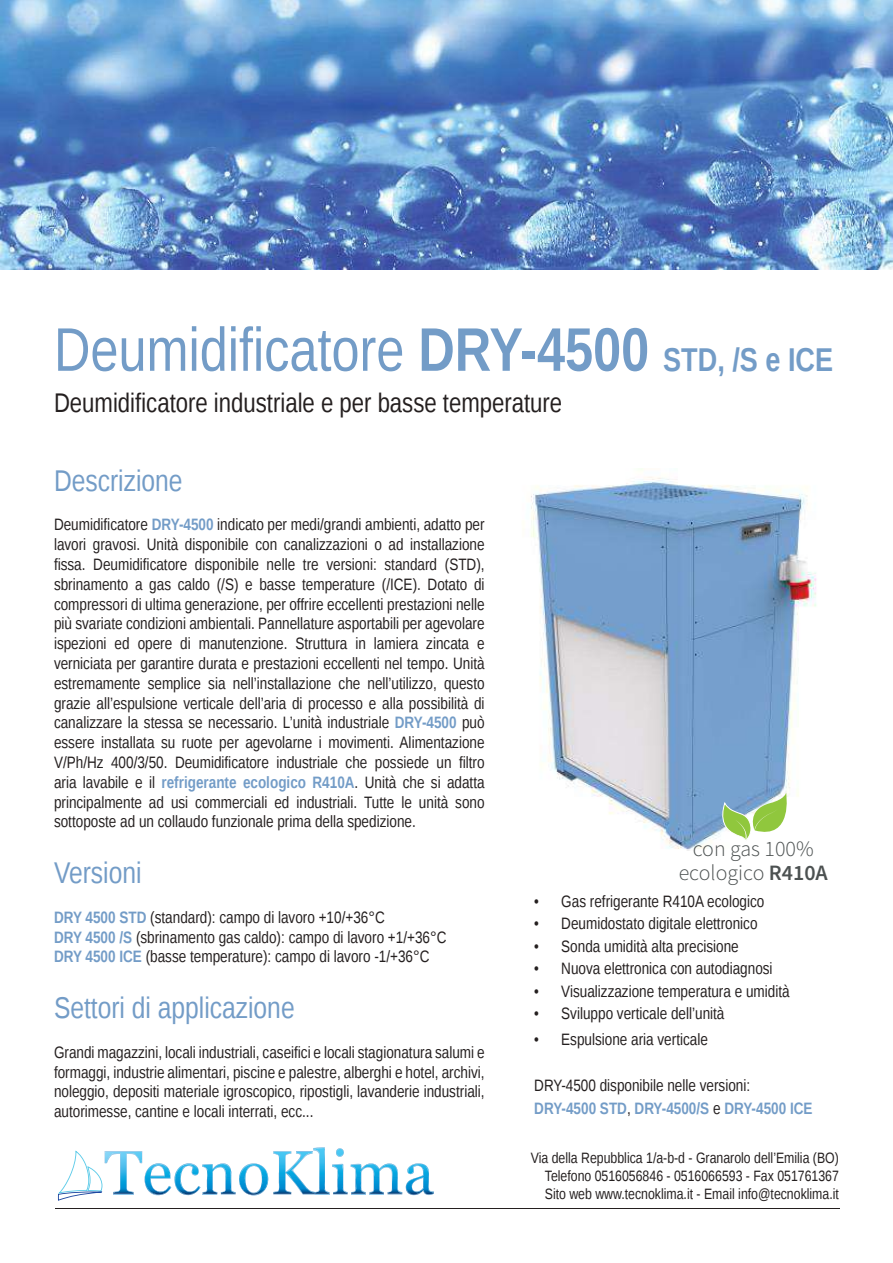
<style>
.page{position:relative;width:893px;height:1263px;background:#fff}
.page>*{position:absolute;margin:0;border:0;box-sizing:border-box;transform-origin:0 0}
.t1{font:61.5px "Liberation Sans Narrow";color:#739cc7}
.t2{font:30px "Liberation Sans Narrow";color:#739cc7}
.t3{font:27px "Liberation Sans Narrow";color:#241f1f}
.t4{font:300 21.9px/23.7px "Source Sans Pro";color:#4c5151;text-align:center}
.t5{font:16.5px/19.8px "Liberation Sans Narrow";color:#241f1f}
.t6{font:15px/18px "Liberation Sans Narrow";color:#241f1f;text-align:justify}
.s1{font-weight:700}
.s2{font-weight:700;font-size:33px}
.s3{font-weight:700;color:#739cc7}
.s4{font-weight:600}
</style>
<div class="page">
<img style="left:531px;top:469px;width:286px;height:381px">
<img style="left:0;top:0;width:893px;height:269px">
<hr style="left:55px;top:1208px;width:785px;height:1px;background:#241f1f">
<svg style="left:722px;top:793px;width:72px;height:51px"></svg>
<svg style="left:58px;top:1147px;width:376px;height:54px"></svg>
<h1 class="t1" style="left:54px;top:315px;width:781px">Deumidificatore <span class="s1">DRY-4500</span> <span class="s2">STD, /S e ICE</span></h1>
<h3 class="t3" style="left:54px;top:388px;width:510px">Deumidificatore industriale e per basse temperature</h3>
<h2 class="t2" style="left:54px;top:463px;width:130px">Descrizione</h2>
<p class="t5" style="left:54px;top:515px;width:432px;text-align:justify">Deumidificatore <span class="s3">DRY-4500</span> indicato per medi/grandi ambienti, adatto per lavori gravosi. Unità disponibile con canalizzazioni o ad installazione fissa. Deumidificatore disponibile nelle tre versioni: standard (STD), sbrinamento a gas caldo (/S) e basse temperature (/ICE). Dotato di compressori di ultima generazione, per offrire eccellenti prestazioni nelle più svariate condizioni ambientali. Pannellature asportabili per agevolare ispezioni ed opere di manutenzione. Struttura in lamiera zincata e verniciata per garantire durata e prestazioni eccellenti nel tempo. Unità estremamente semplice sia nell’installazione che nell’utilizzo, questo grazie all’espulsione verticale dell’aria di processo e alla possibilità di canalizzare la stessa se necessario. L’unità industriale <span class="s3">DRY-4500</span> può essere installata su ruote per agevolarne i movimenti. Alimentazione V/Ph/Hz 400/3/50. Deumidificatore industriale che possiede un filtro aria lavabile e il <span class="s3">refrigerante ecologico R410A</span>. Unità che si adatta principalmente ad usi commerciali ed industriali. Tutte le unità sono sottoposte ad un collaudo funzionale prima della spedizione.</p>
<h2 class="t2" style="left:54px;top:856px;width:89px">Versioni</h2>
<p class="t5" style="left:54px;top:908px;width:394px"><span class="s3">DRY 4500 STD</span> (standard): campo di lavoro +10/+36°C<br><span class="s3">DRY 4500 /S</span> (sbrinamento gas caldo): campo di lavoro +1/+36°C<br><span class="s3">DRY 4500 ICE</span> (basse temperature): campo di lavoro -1/+36°C</p>
<h2 class="t2" style="left:54px;top:991px;width:242px">Settori di applicazione</h2>
<p class="t5" style="left:54px;top:1043px;width:432px;text-align:justify">Grandi magazzini, locali industriali, caseifici e locali stagionatura salumi e formaggi, industrie alimentari, piscine e palestre, alberghi e hotel, archivi, noleggio, depositi materiale igroscopico, ripostigli, lavanderie industriali, autorimesse, cantine e locali interrati, ecc...</p>
<h3 class="t4" style="left:679px;top:837px;width:151px">con gas 100% ecologico <span class="s4">R410A</span></h3>
<p class="t5" style="left:534px;top:892px;width:232px">• Gas refrigerante R410A ecologico</p>
<p class="t5" style="left:534px;top:914px;width:225px">• Deumidostato digitale elettronico</p>
<p class="t5" style="left:534px;top:937px;width:206px">• Sonda umidità alta precisione</p>
<p class="t5" style="left:534px;top:959px;width:240px">• Nuova elettronica con autodiagnosi</p>
<p class="t5" style="left:534px;top:982px;width:257px">• Visualizzazione temperatura e umidità</p>
<p class="t5" style="left:534px;top:1004px;width:192px">• Sviluppo verticale dell’unità</p>
<p class="t5" style="left:534px;top:1030px;width:175px">• Espulsione aria verticale</p>
<p class="t5" style="left:534px;top:1075px;width:280px;line-height:22.5px">DRY-4500 disponibile nelle versioni:<br><span class="s3">DRY-4500 STD</span>, <span class="s3">DRY-4500/S</span> e <span class="s3">DRY-4500 ICE</span></p>
<p class="t6" style="left:545px;top:1150px;width:296px;text-indent:-14px">Via della Repubblica 1/a-b-d - Granarolo dell’Emilia (BO)<br>Telefono 0516056846 - 0516066593 - Fax 051761367<br>Sito web www.tecnoklima.it - Email info@tecnoklima.it</p>
</div>
